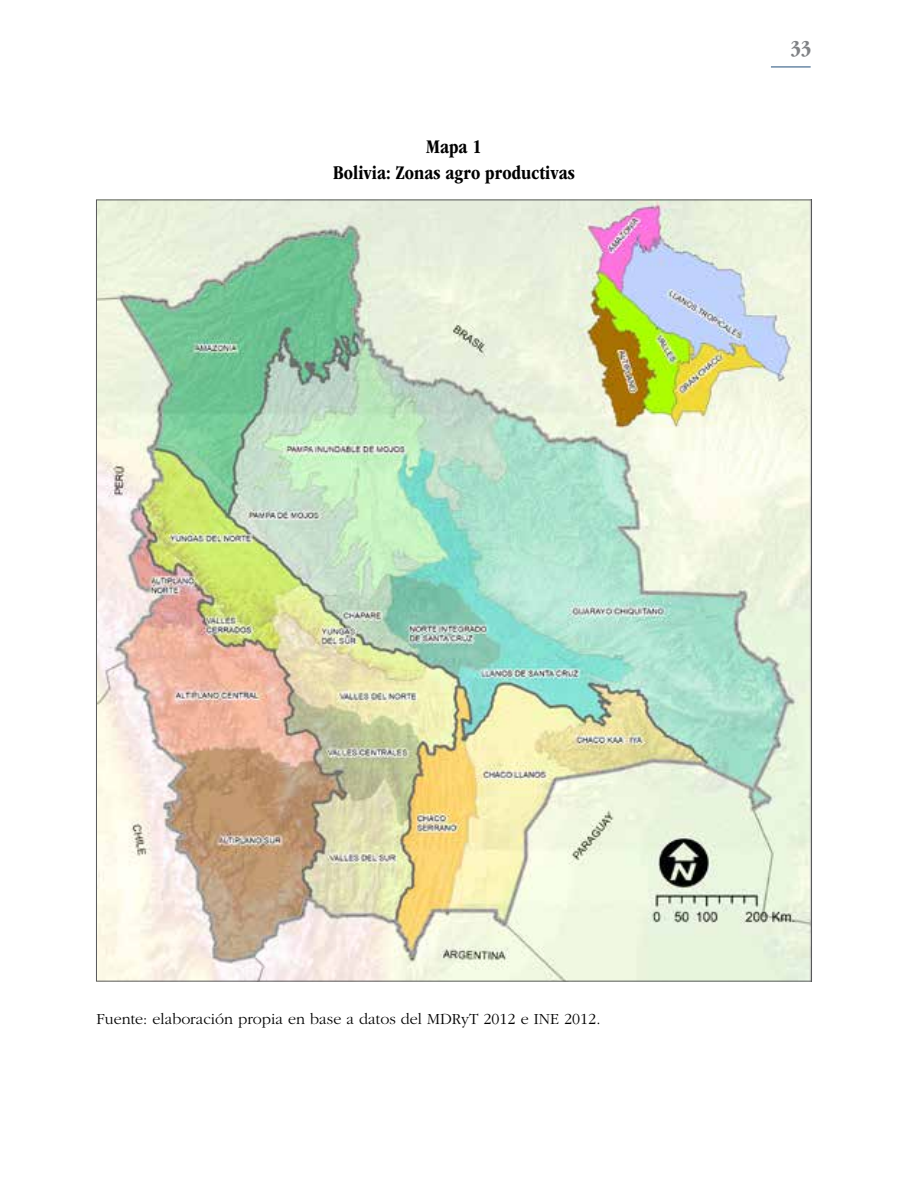
<style>
.page{position:relative;width:908px;height:1191px;background:#fff}
.page>*{position:absolute;margin:0;border:0;box-sizing:border-box;transform-origin:0 0}
.t1{font:700 condensed 22px "ITC Garamond Std";color:#808285}
.t2{font:700 condensed 20px/26.4px "ITC Garamond Std";letter-spacing:.005em;color:#000;text-align:center;scale:.96 1}
.t3{font:300 16px "ITC Garamond Std";color:#000}
</style>
<div class="page">
<hr style="left:770px;top:67px;width:40px;height:1px;background:#204e79">
<img style="left:98px;top:202px;width:711px;height:777px">
<p class="t2" style="left:333px;top:133px;width:253px">Mapa 1<br>Bolivia: Zonas agro productivas</p>
<h1 class="t1" style="left:790px;top:36px;width:22px">33</h1>
<p class="t3" style="left:96px;top:1010px;width:505px">Fuente: elaboración propia en base a datos del MDRyT 2012 e INE 2012.</p>
</div>
